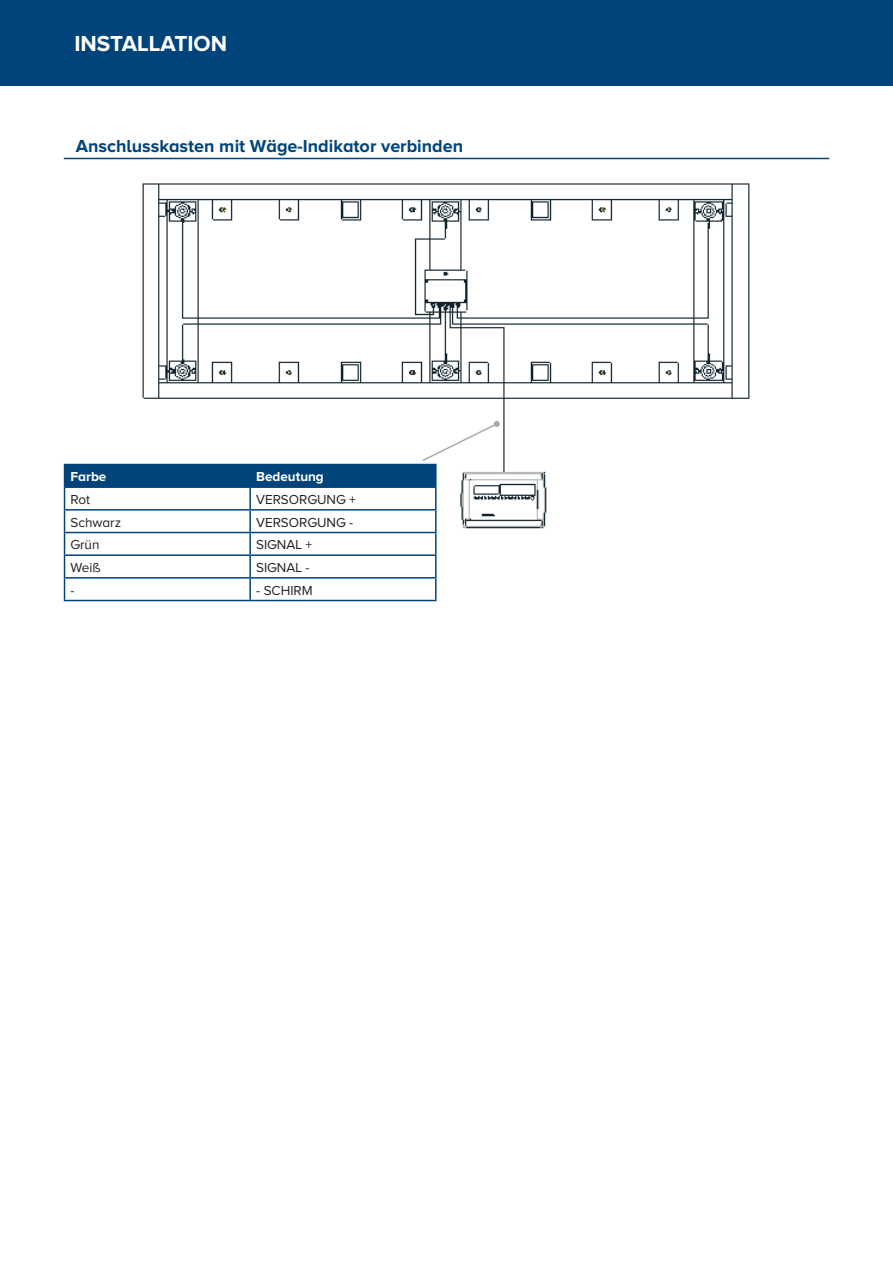
<style>
.page{position:relative;width:893px;height:1263px;background:#fff}
.page>*{position:absolute;margin:0;border:0;box-sizing:border-box;transform-origin:0 0}
.t1{font:700 22.5px "Proxima Nova A";color:#fff}
.t2{font:700 18px "Proxima Nova A";color:#00447b}
.t3{font:13.5px "Proxima Nova A";color:#231f20}
.t4{font:700 13.5px "Proxima Nova A";color:#fff}
</style>
<div class="page">
<div style="left:0;top:0;width:893px;height:85px;background:#00447b"></div>
<img style="left:142px;top:183px;width:608px;height:346px">
<hr style="left:64px;top:158px;width:765px;height:1px;background:#00447b">
<svg style="left:64px;top:421px;width:436px;height:179px"></svg>
<hr style="left:250px;top:577px;width:187px;height:2px;background:#00447b">
<hr style="left:249px;top:579px;width:2px;height:21px;background:#00447b">
<hr style="left:435px;top:579px;width:2px;height:21px;background:#00447b">
<hr style="left:64px;top:600px;width:186px;height:1px;background:#00447b">
<hr style="left:250px;top:600px;width:187px;height:1px;background:#00447b">
<hr style="left:435px;top:465px;width:2px;height:21px;background:#00447b">
<h1 class="t1" style="left:74px;top:31px;width:154px">INSTALLATION</h1>
<h2 class="t2" style="left:76px;top:136px;width:389px">Anschlusskasten mit Wäge-Indikator verbinden</h2>
<p class="t4" style="left:71px;top:469px;width:37px">Farbe</p>
<p class="t4" style="left:256px;top:469px;width:69px">Bedeutung</p>
<p class="t3" style="left:71px;top:492px;width:21px">Rot</p>
<p class="t3" style="left:256px;top:492px;width:101px">VERSORGUNG +</p>
<p class="t3" style="left:71px;top:514px;width:52px">Schwarz</p>
<p class="t3" style="left:256px;top:514px;width:99px">VERSORGUNG -</p>
<p class="t3" style="left:71px;top:537px;width:30px">Grün</p>
<p class="t3" style="left:256px;top:537px;width:58px">SIGNAL +</p>
<p class="t3" style="left:71px;top:560px;width:32px">Weiß</p>
<p class="t3" style="left:256px;top:560px;width:55px">SIGNAL -</p>
<p class="t3" style="left:71px;top:582px;width:6px">-</p>
<p class="t3" style="left:256px;top:582px;width:58px">- SCHIRM</p>
</div>
